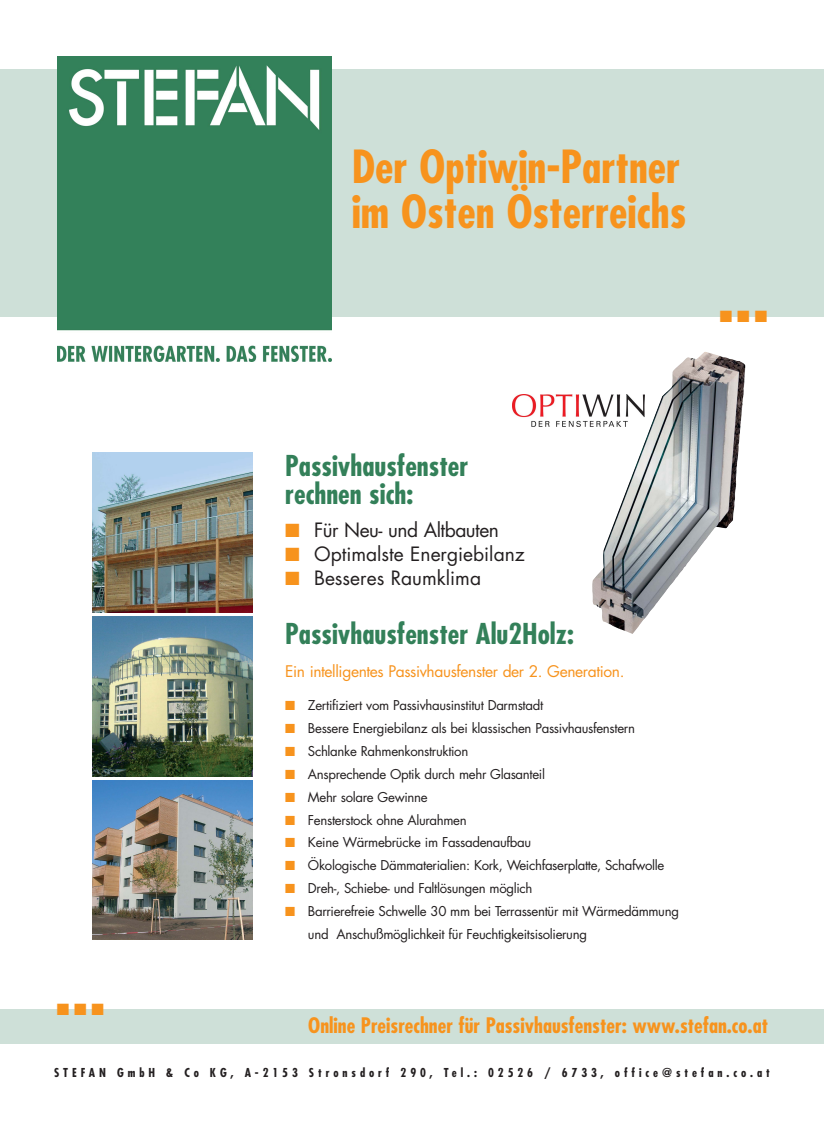
<style>
.page{position:relative;width:824px;height:1134px;background:#fff}
.page>*{position:absolute;margin:0;border:0;box-sizing:border-box;transform-origin:0 0}
.t1{font:700 condensed 44.4px/44.8px "Futura";color:#f7931d}
.t2{font:700 condensed 28px/28px "Futura";color:#338059}
.t3{font:700 condensed 20.8px "Futura";color:#f7931d}
.t4{font:19.2px "Futura";color:#231f20}
.t5{font:19.2px "Futura";letter-spacing:-.025em;color:#231f20}
.t6{font:16.4px "Zapf Dingbats ITC";color:#f7931d}
.t7{font:15.6px "Futura";letter-spacing:-.025em;color:#f7931d}
.t8{font:13.2px/23px "Futura";letter-spacing:-.025em;color:#231f20}
.t9{font:700 condensed 12px "Futura";letter-spacing:.325em;color:#231f20}
.s1{color:#f7931d}
</style>
<div class="page">
<div style="left:0;top:69px;width:824px;height:247px;background:#cee0d8"></div>
<img style="left:592px;top:352px;width:154px;height:282px">
<img style="left:57px;top:56px;width:274px;height:305px">
<img style="left:93px;top:453px;width:159px;height:159px">
<img style="left:93px;top:617px;width:159px;height:159px">
<img style="left:93px;top:780px;width:159px;height:160px">
<div style="left:0;top:1009px;width:824px;height:34px;background:#cee0d8"></div>
<img style="left:513px;top:394px;width:131px;height:33px">
<p class="t6" style="left:57px;top:1001px;width:49px">■ ■ ■</p>
<h1 class="t1" style="left:352px;top:148px;width:336px">Der Optiwin-Partner im Osten Österreichs</h1>
<p class="t6" style="left:720px;top:309px;width:49px">■ ■ ■</p>
<h2 class="t2" style="left:285px;top:454px;width:185px">Passivhausfenster rechnen sich:</h2>
<h3 class="t5" style="left:285px;top:521px;width:215px"><span class="s1">■</span> Für Neu- und Altbauten</h3>
<h3 class="t4" style="left:285px;top:545px;width:241px"><span class="s1">■</span> Optimalste Energiebilanz</h3>
<h3 class="t4" style="left:285px;top:569px;width:197px"><span class="s1">■</span> Besseres Raumklima</h3>
<h2 class="t2" style="left:285px;top:622px;width:290px">Passivhausfenster Alu2Holz:</h2>
<p class="t7" style="left:285px;top:664px;width:341px">Ein intelligentes Passivhausfenster der 2. Generation.</p>
<p class="t8" style="left:285px;top:694px;width:259px"><span class="s1">■</span> Zertifiziert vom Passivhausinstitut Darmstadt</p>
<p class="t8" style="left:285px;top:717px;width:351px"><span class="s1">■</span> Bessere Energiebilanz als bei klassischen Passivhausfenstern</p>
<p class="t8" style="left:285px;top:740px;width:185px"><span class="s1">■</span> Schlanke Rahmenkonstruktion</p>
<p class="t8" style="left:285px;top:763px;width:261px"><span class="s1">■</span> Ansprechende Optik durch mehr Glasanteil</p>
<p class="t8" style="left:285px;top:786px;width:144px"><span class="s1">■</span> Mehr solare Gewinne</p>
<p class="t8" style="left:285px;top:809px;width:183px"><span class="s1">■</span> Fensterstock ohne Alurahmen</p>
<p class="t8" style="left:285px;top:832px;width:247px"><span class="s1">■</span> Keine Wärmebrücke im Fassadenaufbau</p>
<p class="t8" style="left:285px;top:855px;width:381px"><span class="s1">■</span> Ökologische Dämmaterialien: Kork, Weichfaserplatte, Schafwolle</p>
<p class="t8" style="left:285px;top:878px;width:249px"><span class="s1">■</span> Dreh-, Schiebe- und Faltlösungen möglich</p>
<p class="t8" style="left:308px;top:901px;width:372px;text-indent:-23px"><span class="s1">■</span> Barrierefreie Schwelle 30 mm bei Terrassentür mit Wärmedämmung und Anschußmöglichkeit für Feuchtigkeitsisolierung</p>
<h3 class="t3" style="left:308px;top:1016px;width:461px">Online Preisrechner für Passivhausfenster: www.stefan.co.at</h3>
<p class="t9" style="left:54px;top:1067px;width:717px">STEFAN GmbH &amp; Co KG, A-2153 Stronsdorf 290, Tel.: 02526 / 6733, office@stefan.co.at</p>
</div>
